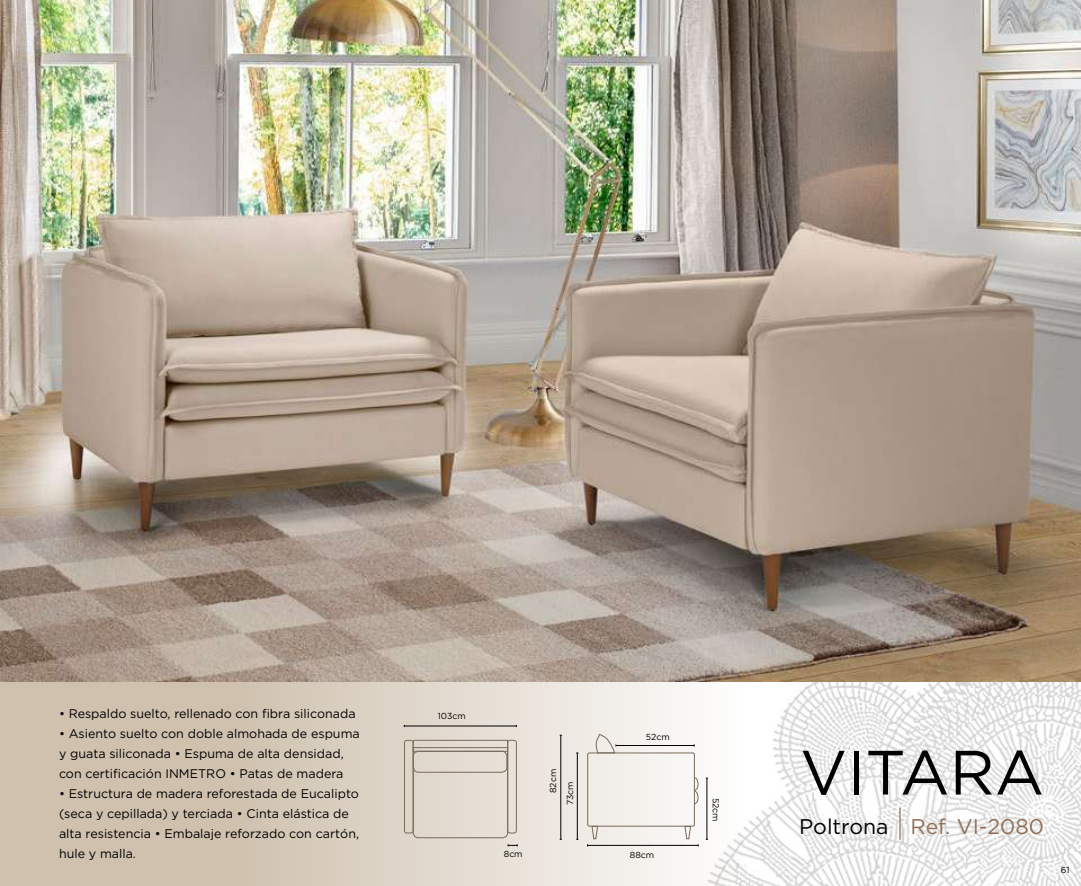
<style>
.page{position:relative;width:1081px;height:886px;background:#fff}
.page>*{position:absolute;margin:0;border:0;box-sizing:border-box;transform-origin:0 0}
.t1{font:62.5px "Gotham";color:#000}
.t2{font:21.25px "Gotham";color:#906f56}
.t3{font:12.5px/20px "Gotham";color:#000}
.t4{font:8.75px/17.1px "Gotham";color:#000}
.s1{color:#000}
</style>
<div class="page">
<svg style="left:0;top:681px;width:625px;height:205px;background:#d8cdbe"></svg>
<img style="left:625px;top:681px;width:456px;height:205px">
<img style="left:0;top:0;width:1081px;height:681px">
<hr style="left:899px;top:808px;width:1px;height:32px;background:#906f56">
<hr style="left:560px;top:735px;width:1px;height:104px;background:#000">
<hr style="left:577px;top:753px;width:1px;height:86px;background:#000">
<hr style="left:707px;top:778px;width:1px;height:61px;background:#000">
<hr style="left:404px;top:726px;width:112px;height:1px;background:#000">
<hr style="left:616px;top:745px;width:78px;height:1px;background:#000">
<hr style="left:587px;top:845px;width:111px;height:1px;background:#000">
<svg style="left:508px;top:844px;width:10px;height:2px"></svg>
<svg style="left:595px;top:733px;width:22px;height:19px"></svg>
<div style="left:587px;top:752px;width:108px;height:74px;border:1px solid #796a5b;border-radius:2px"></div>
<svg style="left:587px;top:825px;width:11px;height:21px"></svg>
<svg style="left:684px;top:825px;width:7px;height:14px"></svg>
<svg style="left:694px;top:777px;width:5px;height:28px"></svg>
<div style="left:412px;top:739px;width:96px;height:99px;background:#e4dcd1"></div>
<div style="left:413px;top:747px;width:95px;height:5px;border:1px solid #796a5b"></div>
<div style="left:413px;top:751px;width:94px;height:22px;border:1px solid #796a5b;border-radius:5px"></div>
<div style="left:404px;top:740px;width:9px;height:93px;border:1px solid #796a5b;border-radius:3px"></div>
<div style="left:507px;top:740px;width:10px;height:93px;border:1px solid #796a5b;border-radius:3px"></div>
<p class="t3" style="left:59px;top:704px;width:298px">• Respaldo suelto, rellenado con fibra siliconada</p>
<p class="t3" style="left:59px;top:724px;width:302px">• Asiento suelto con doble almohada de espuma y guata siliconada • Espuma de alta densidad, con certificación INMETRO • Patas de madera</p>
<p class="t3" style="left:59px;top:784px;width:301px">• Estructura de madera reforestada de Eucalipto (seca y cepillada) y terciada • Cinta elástica de alta resistencia • Embalaje reforzado con cartón, hule y malla.</p>
<p class="t4" style="left:438px;top:707px;width:29px">103cm</p>
<p class="t4" style="left:504px;top:845px;width:20px">8cm</p>
<p class="t4" style="left:544px;top:805px;width:38px;text-indent:12px;rotate:-90deg">82cm<br>73cm</p>
<p class="t4" style="left:646px;top:728px;width:25px">52cm</p>
<p class="t4" style="left:630px;top:846px;width:26px">88cm</p>
<p class="t4" style="left:724px;top:797px;width:25px;rotate:90deg">52cm</p>
<h1 class="t1" style="left:800px;top:738px;width:245px">VITARA</h1>
<h2 class="t2" style="left:799px;top:815px;width:246px"><span class="s1">Poltrona</span> Ref. VI-2080</h2>
<p class="t4" style="left:1061px;top:861px;width:10px">61</p>
</div>
